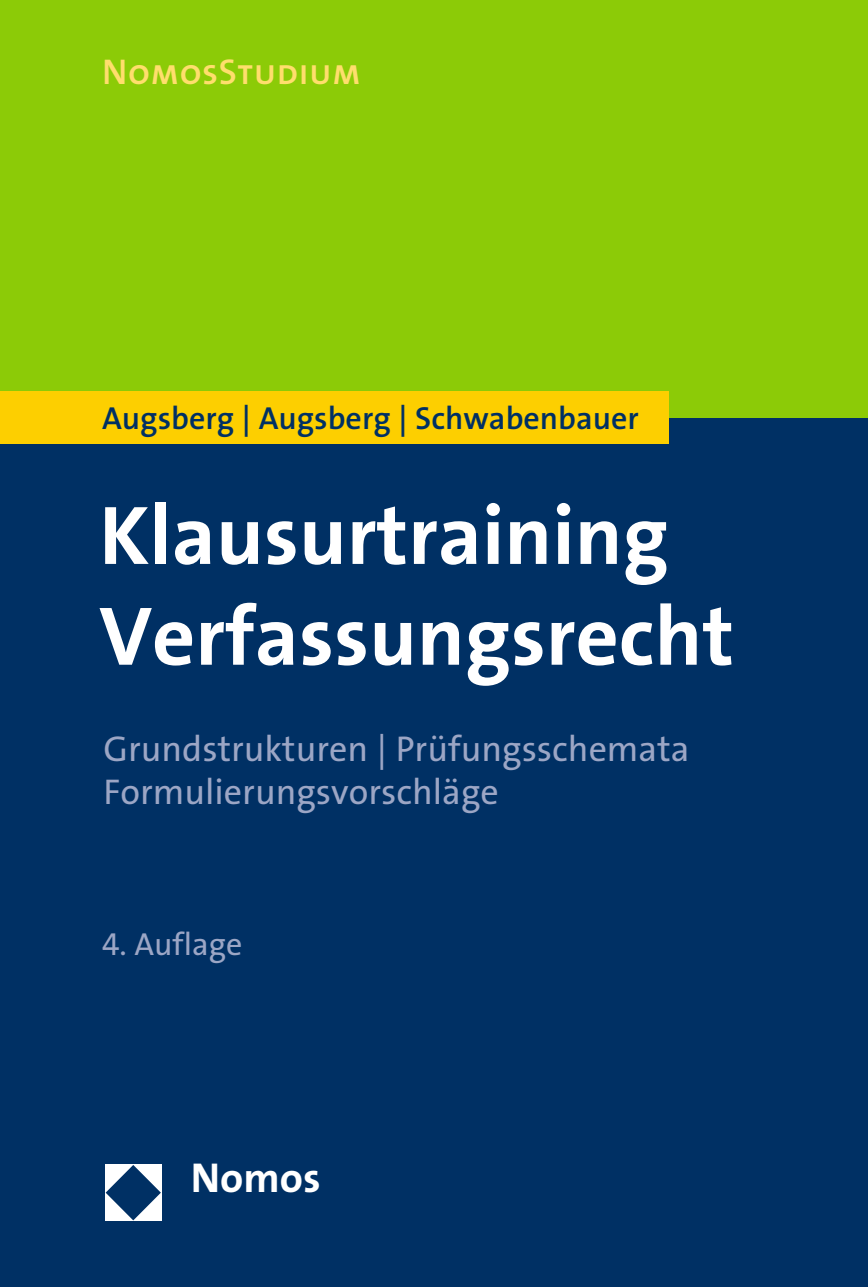
<style>
.page{position:relative;width:868px;height:1287px;background:#fff}
.page>*{position:absolute;margin:0;border:0;box-sizing:border-box;transform-origin:0 0}
.t1{font:700 84px/100.8px "The Sans Os F";color:#fff}
.t2{font:700 42px "The Sans Os F";color:#fff}
.t3{font:36px/43.2px "The Sans Os F";color:#9ca6c5}
.t4{font:600 36px "The Sans Os F";letter-spacing:.015em;color:#ffde6d}
.t5{font:600 32px "The Sans Os F";color:#003064}
.t6{font:32px "The Sans Os F";color:#9ca6c5}
</style>
<div class="page">
<div style="left:0;top:418px;width:867px;height:869px;background:#003064"></div>
<div style="left:0;top:0;width:867px;height:418px;background:#8ccb07"></div>
<div style="left:0;top:392px;width:668px;height:52px;background:#fdcf00"></div>
<div style="left:105px;top:1164px;width:56px;height:57px;background:#fff"></div>
<svg style="left:106px;top:1165px;width:55px;height:55px"></svg>
<p class="t4" style="left:102px;top:49px;width:260px">NomosStudium</p>
<p class="t5" style="left:102px;top:398px;width:538px">Augsberg | Augsberg | Schwabenbauer</p>
<h1 class="t1" style="left:99px;top:486px;width:636px">Klausurtraining<br>Verfassungsrecht</h1>
<p class="t3" style="left:103px;top:727px;width:587px">Grundstrukturen | Prüfungsschemata<br>Formulierungsvorschläge</p>
<p class="t6" style="left:102px;top:923px;width:142px">4. Auflage</p>
<p class="t2" style="left:191px;top:1151px;width:131px">Nomos</p>
</div>
